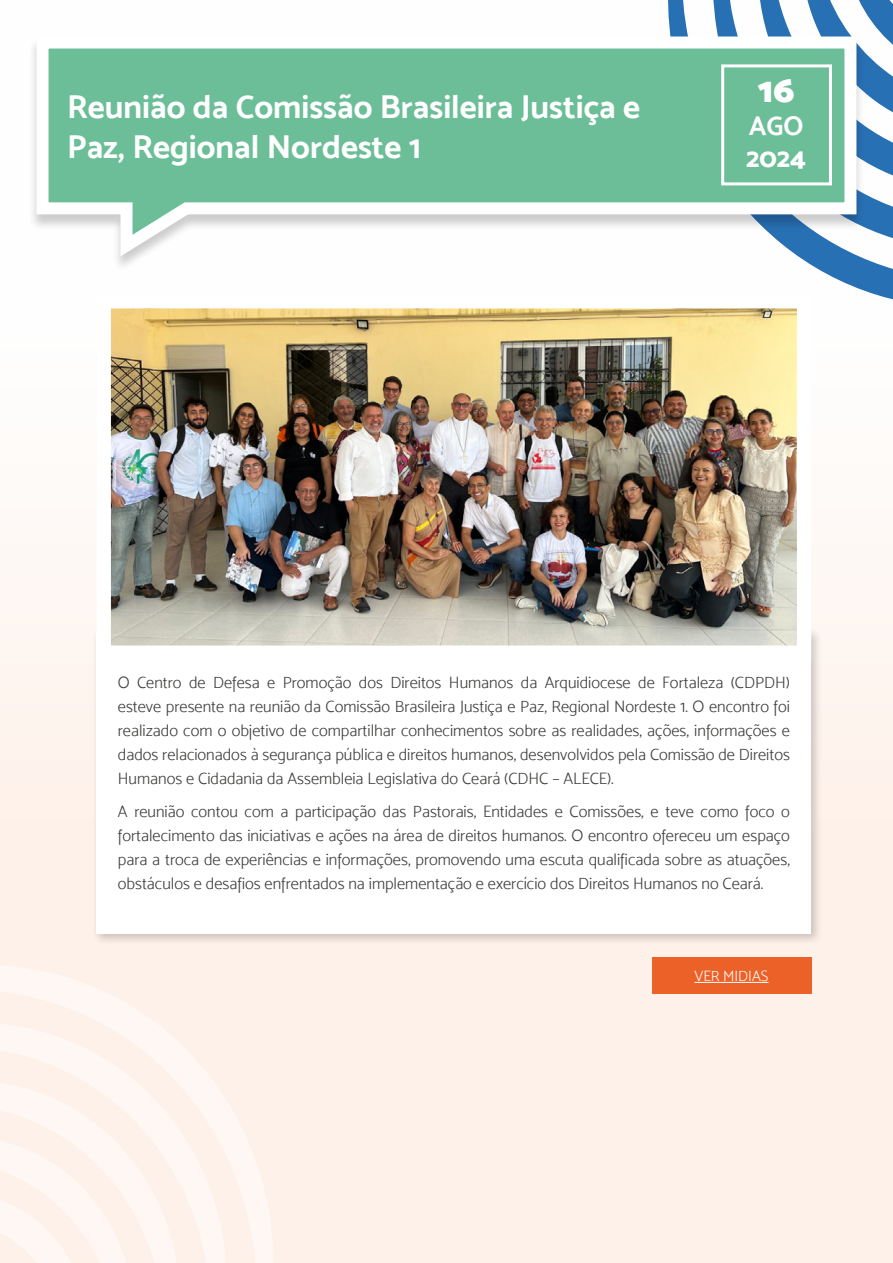
<style>
.page{position:relative;width:893px;height:1263px;background:#fff}
.page>*{position:absolute;margin:0;border:0;box-sizing:border-box;transform-origin:0 0}
.t1{font:36px "Mosk Ultra Bold 900";color:#fff}
.t2{font:33px/39.6px "Mosk Bold 700";color:#fff}
.t3{font:27px "Mosk Extra Bold 800";color:#fff}
.t4{font:27px "Mosk Bold 700";color:#fff}
.t5{font:16.5px/24px "Mosk Light 300";color:#3c3c3b;text-align:justify}
.t6{font:15px "Mosk Light 300";color:#fff}
</style>
<div class="page">
<div style="left:0;top:0;width:893px;height:1263px;background:linear-gradient(to bottom,#feffff,#feeee4)"></div>
<svg style="left:662px;top:0;width:231px;height:313px"></svg>
<svg style="left:708px;top:0;width:185px;height:254px"></svg>
<svg style="left:755px;top:0;width:138px;height:195px"></svg>
<svg style="left:0;top:964px;width:274px;height:299px;fill:#fef1e9"></svg>
<svg style="left:0;top:1021px;width:227px;height:242px;fill:#fef1e9"></svg>
<svg style="left:0;top:1078px;width:180px;height:185px"></svg>
<div style="left:29px;top:37px;width:836px;height:235px;background:#000;opacity:.2"></div>
<svg style="left:31px;top:31px;width:831px;height:236px"></svg>
<div style="left:721px;top:64px;width:111px;height:121px;border:3px solid #fff"></div>
<div style="left:92px;top:627px;width:731px;height:318px;background:#000;opacity:.2"></div>
<div style="left:97px;top:631px;width:714px;height:303px;background:#fff"></div>
<img style="left:112px;top:309px;width:684px;height:336px">
<div style="left:652px;top:957px;width:159px;height:37px;background:#eb6128"></div>
<hr style="left:694px;top:982px;width:74px;height:1px;background:#fff">
<h2 class="t2" style="left:67px;top:86px;width:575px">Reunião da Comissão Brasileira Justiça e<br>Paz, Regional Nordeste 1</h2>
<h1 class="t1" style="left:758px;top:67px;width:38px">16</h1>
<h3 class="t4" style="left:749px;top:109px;width:56px">AGO</h3>
<h3 class="t3" style="left:746px;top:141px;width:61px">2024</h3>
<p class="t5" style="left:118px;top:671px;width:674px">O Centro de Defesa e Promoção dos Direitos Humanos da Arquidiocese de Fortaleza (CDPDH) esteve presente na reunião da Comissão Brasileira Justiça e Paz, Regional Nordeste 1. O encontro foi realizado com o objetivo de compartilhar conhecimentos sobre as realidades, ações, informações e dados relacionados à segurança pública e direitos humanos, desenvolvidos pela Comissão de Direitos Humanos e Cidadania da Assembleia Legislativa do Ceará (CDHC – ALECE).</p>
<p class="t5" style="left:118px;top:799px;width:674px">A reunião contou com a participação das Pastorais, Entidades e Comissões, e teve como foco o fortalecimento das iniciativas e ações na área de direitos humanos. O encontro ofereceu um espaço para a troca de experiências e informações, promovendo uma escuta qualificada sobre as atuações, obstáculos e desafios enfrentados na implementação e exercício dos Direitos Humanos no Ceará.</p>
<p class="t6" style="left:694px;top:967px;width:76px">VER MIDIAS</p>
</div>
